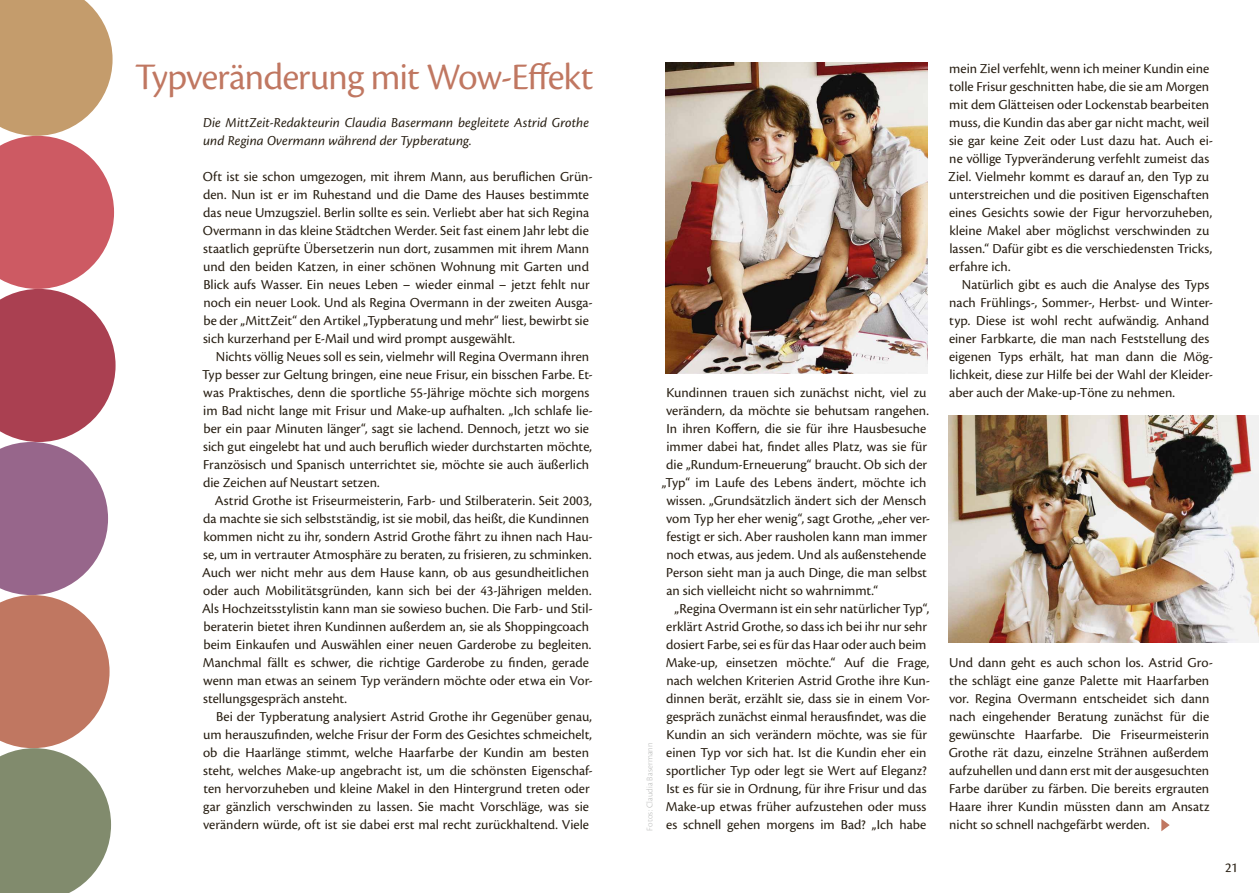
<style>
.page{position:relative;width:1259px;height:893px;background:#fff}
.page>*{position:absolute;margin:0;border:0;box-sizing:border-box;transform-origin:0 0}
.t1{font:39px "Cronos Pro Disp";letter-spacing:-.015em;color:#c07761}
.t2{font:14.25px/18px "Cronos Pro";color:#281f13}
.t3{font:italic 14.25px/18px "Cronos Pro";letter-spacing:.005em;color:#281f13}
.t4{font:300 9px "Cronos Pro";letter-spacing:.01em;color:#b9bab9}
</style>
<div class="page">
<img style="left:948px;top:415px;width:311px;height:228px">
<svg style="left:0;top:0;width:116px;height:893px"></svg>
<img style="left:666px;top:63px;width:261px;height:311px">
<svg style="left:1161px;top:819px;width:8px;height:12px"></svg>
<h1 class="t1" style="left:135px;top:54px;width:460px">Typveränderung mit Wow-Effekt</h1>
<p class="t3" style="left:203px;top:114px;width:387px">Die MittZeit-Redakteurin Claudia Basermann begleitete Astrid Grothe und Regina Overmann während der Typberatung.</p>
<p class="t2" style="left:203px;top:168px;width:391px">Oft ist sie schon umgezogen, mit ihrem Mann, aus beruflichen Grün&shy;den. Nun ist er im Ruhestand und die Dame des Hauses bestimmte das neue Umzugsziel. Berlin sollte es sein. Verliebt aber hat sich Regina Overmann in das kleine Städtchen Werder. Seit fast einem Jahr lebt die staatlich geprüfte Übersetzerin nun dort, zusammen mit ihrem Mann und den beiden Katzen, in einer schönen Wohnung mit Garten und Blick aufs Wasser. Ein neues Leben – wieder einmal – jetzt fehlt nur noch ein neuer Look. Und als Regina Overmann in der zweiten Ausga&shy;be der „MittZeit“ den Artikel „Typberatung und mehr“ liest, bewirbt sie sich kurzerhand per E-Mail und wird prompt ausgewählt.</p>
<p class="t2" style="left:202px;top:348px;width:392px;text-indent:14px">Nichts völlig Neues soll es sein, vielmehr will Regina Overmann ihren Typ besser zur Geltung bringen, eine neue Frisur, ein bisschen Farbe. Et&shy;was Praktisches, denn die sportliche 55-Jährige möchte sich morgens im Bad nicht lange mit Frisur und Make-up aufhalten. „Ich schlafe lie&shy;ber ein paar Minuten länger“, sagt sie lachend. Dennoch, jetzt wo sie sich gut eingelebt hat und auch beruflich wieder durchstarten möchte, Französisch und Spanisch unterrichtet sie, möchte sie auch äußerlich die Zeichen auf Neustart setzen.</p>
<p class="t2" style="left:202px;top:492px;width:392px;text-indent:13px">Astrid Grothe ist Friseurmeisterin, Farb- und Stilberaterin. Seit 2003, da machte sie sich selbstständig, ist sie mobil, das heißt, die Kundinnen kommen nicht zu ihr, sondern Astrid Grothe fährt zu ihnen nach Hau&shy;se, um in vertrauter Atmosphäre zu beraten, zu frisieren, zu schminken.<br>Auch wer nicht mehr aus dem Hause kann, ob aus gesundheitlichen oder auch Mobilitätsgründen, kann sich bei der 43-Jährigen melden.<br>Als Hochzeitsstylistin kann man sie sowieso buchen. Die Farb- und Stil&shy;beraterin bietet ihren Kundinnen außerdem an, sie als Shoppingcoach beim Einkaufen und Auswählen einer neuen Garderobe zu begleiten.<br>Manchmal fällt es schwer, die richtige Garderobe zu finden, gerade wenn man etwas an seinem Typ verändern möchte oder etwa ein Vor&shy;stellungsgespräch ansteht.</p>
<p class="t2" style="left:203px;top:708px;width:391px;text-indent:13px">Bei der Typberatung analysiert Astrid Grothe ihr Gegenüber genau, um herauszufinden, welche Frisur der Form des Gesichtes schmeichelt, ob die Haarlänge stimmt, welche Haarfarbe der Kundin am besten steht, welches Make-up angebracht ist, um die schönsten Eigenschaf&shy;ten hervorzuheben und kleine Makel in den Hintergrund treten oder gar gänzlich verschwinden zu lassen. Sie macht Vorschläge, was sie verändern würde, oft ist sie dabei erst mal recht zurückhaltend. Viele</p>
<p class="t4" style="left:644px;top:831px;width:90px;rotate:-90deg">Fotos: Claudia Basermann</p>
<p class="t2" style="left:666px;top:384px;width:261px">Kundinnen trauen sich zunächst nicht, viel zu</p>
<p class="t2" style="left:666px;top:402px;width:264px">verändern, da möchte sie behutsam rangehen.</p>
<p class="t2" style="left:666px;top:420px;width:261px">In ihren Koffern, die sie für ihre Hausbesuche</p>
<p class="t2" style="left:666px;top:438px;width:262px">immer dabei hat, findet alles Platz, was sie für</p>
<p class="t2" style="left:666px;top:456px;width:262px">die „Rundum-Erneuerung“ braucht. Ob sich der</p>
<p class="t2" style="left:662px;top:474px;width:266px">„Typ“ im Laufe des Lebens ändert, möchte ich</p>
<p class="t2" style="left:666px;top:492px;width:262px">wissen. „Grundsätzlich ändert sich der Mensch</p>
<p class="t2" style="left:666px;top:510px;width:265px">vom Typ her eher wenig“, sagt Grothe, „eher ver-</p>
<p class="t2" style="left:666px;top:528px;width:262px">festigt er sich. Aber rausholen kann man immer</p>
<p class="t2" style="left:666px;top:546px;width:261px">noch etwas, aus jedem. Und als außenstehende</p>
<p class="t2" style="left:666px;top:564px;width:262px">Person sieht man ja auch Dinge, die man selbst</p>
<p class="t2" style="left:666px;top:582px;width:213px">an sich vielleicht nicht so wahrnimmt.“</p>
<p class="t2" style="left:674px;top:600px;width:256px">„Regina Overmann ist ein sehr natürlicher Typ“,</p>
<p class="t2" style="left:666px;top:618px;width:262px">erklärt Astrid Grothe, so dass ich bei ihr nur sehr</p>
<p class="t2" style="left:666px;top:636px;width:262px">dosiert Farbe, sei es für das Haar oder auch beim</p>
<p class="t2" style="left:666px;top:654px;width:265px">Make-up, einsetzen möchte.“ Auf die Frage,</p>
<p class="t2" style="left:666px;top:672px;width:265px">nach welchen Kriterien Astrid Grothe ihre Kun-</p>
<p class="t2" style="left:666px;top:690px;width:265px">dinnen berät, erzählt sie, dass sie in einem Vor-</p>
<p class="t2" style="left:666px;top:708px;width:261px">gespräch zunächst einmal herausfindet, was die</p>
<p class="t2" style="left:666px;top:726px;width:262px">Kundin an sich verändern möchte, was sie für</p>
<p class="t2" style="left:666px;top:744px;width:262px">einen Typ vor sich hat. Ist die Kundin eher ein</p>
<p class="t2" style="left:666px;top:762px;width:262px">sportlicher Typ oder legt sie Wert auf Eleganz?</p>
<p class="t2" style="left:666px;top:780px;width:262px">Ist es für sie in Ordnung, für ihre Frisur und das</p>
<p class="t2" style="left:666px;top:798px;width:262px">Make-up etwas früher aufzustehen oder muss</p>
<p class="t2" style="left:666px;top:816px;width:262px">es schnell gehen morgens im Bad? „Ich habe</p>
<p class="t2" style="left:948px;top:60px;width:266px">mein Ziel verfehlt, wenn ich meiner Kundin eine tolle Frisur geschnitten habe, die sie am Morgen mit dem Glätteisen oder Lockenstab bearbeiten muss, die Kundin das aber gar nicht macht, weil sie gar keine Zeit oder Lust dazu hat. Auch ei&shy;ne völlige Typveränderung verfehlt zumeist das Ziel. Vielmehr kommt es darauf an, den Typ zu unterstreichen und die positiven Eigenschaften eines Gesichts sowie der Figur hervorzuheben, kleine Makel aber möglichst verschwinden zu lassen.“ Dafür gibt es die verschiedensten Tricks, erfahre ich.</p>
<p class="t2" style="left:949px;top:276px;width:265px;text-indent:13px">Natürlich gibt es auch die Analyse des Typs nach Frühlings-, Sommer-, Herbst- und Winter&shy;typ. Diese ist wohl recht aufwändig. Anhand einer Farbkarte, die man nach Feststellung des eigenen Typs erhält, hat man dann die Mög&shy;lichkeit, diese zur Hilfe bei der Wahl der Kleider&shy;aber auch der Make-up-Töne zu nehmen.</p>
<p class="t2" style="left:948px;top:654px;width:266px">Und dann geht es auch schon los. Astrid Gro&shy;the schlägt eine ganze Palette mit Haarfarben vor. Regina Overmann entscheidet sich dann nach eingehender Beratung zunächst für die gewünschte Haarfarbe. Die Friseurmeisterin Grothe rät dazu, einzelne Strähnen außerdem aufzuhellen und dann erst mit der ausgesuchten Farbe darüber zu färben. Die bereits ergrauten Haare ihrer Kundin müssten dann am Ansatz nicht so schnell nachgefärbt werden.</p>
<p class="t2" style="left:1225px;top:859px;width:14px">21</p>
</div>
